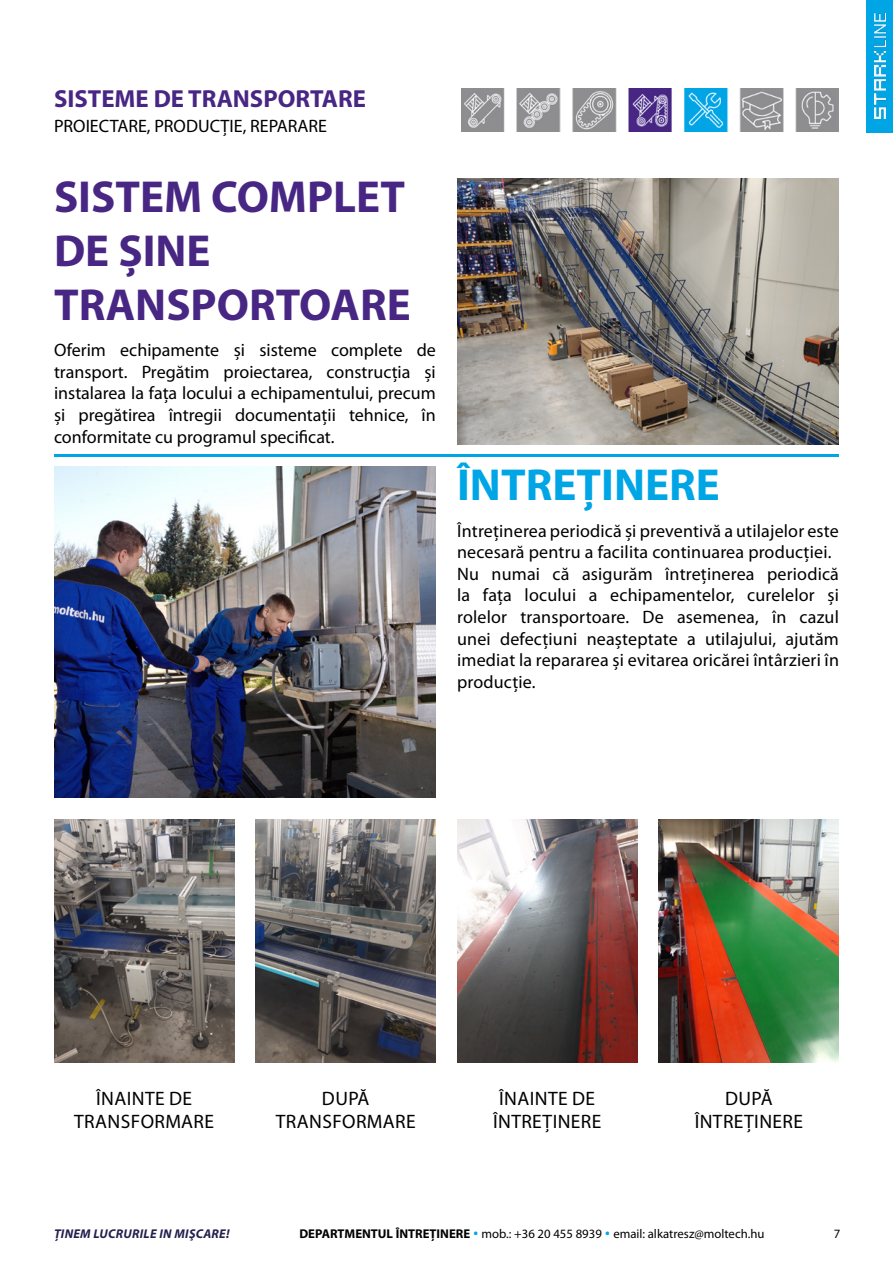
<style>
.page{position:relative;width:893px;height:1263px;background:#fff}
.page>*{position:absolute;margin:0;border:0;box-sizing:border-box;transform-origin:0 0}
.t1{font:700 45px/54px "Myriad Pro";color:#482683}
.t2{font:700 45px "Myriad Pro";color:#00a5e6}
.t3{font:29.25px "Myriad Pro";color:#00a5e6}
.t4{font:700 24.75px "Myriad Pro";color:#482683}
.t5{font:19.5px/23.4px "Myriad Pro";letter-spacing:.02em;color:#000;text-align:center}
.t6{font:18px/21.6px "Myriad Pro";letter-spacing:.01em;color:#000;text-align:justify}
.t7{font:12.75px "Myriad Pro";color:#000}
.t8{font:italic 700 12.75px "Myriad Pro";letter-spacing:.02em;color:#22204d}
.t9{font:700 12.75px "Myriad Pro";color:#000}
</style>
<div class="page">
<img style="left:461px;top:89px;width:378px;height:43px">
<div style="left:867px;top:0;width:26px;height:133px;background:#00a5e6"></div>
<img style="left:874px;top:14px;width:12px;height:105px">
<img style="left:457px;top:179px;width:382px;height:265px">
<img style="left:659px;top:819px;width:180px;height:243px">
<img style="left:256px;top:819px;width:180px;height:243px">
<img style="left:54px;top:819px;width:180px;height:243px">
<img style="left:457px;top:819px;width:180px;height:243px">
<img style="left:54px;top:466px;width:382px;height:331px">
<hr style="left:54px;top:454px;width:785px;height:2px;background:#00a5e6">
<h3 class="t4" style="left:54px;top:82px;width:314px">SISTEME DE TRANSPORTARE</h3>
<p class="t6" style="left:54px;top:116px;width:275px">PROIECTARE, PRODUCȚIE, REPARARE</p>
<h1 class="t1" style="left:54px;top:169px;width:358px">SISTEM COMPLET<br>DE ȘINE<br>TRANSPORTOARE</h1>
<p class="t6" style="left:54px;top:340px;width:383px">Oferim echipamente și sisteme complete de transport. Pregătim proiectarea, construcția și instalarea la fața locului a echipamentului, precum și pregătirea întregii documentații tehnice, în conformitate cu programul specificat.</p>
<h1 class="t2" style="left:457px;top:455px;width:264px">ÎNTREȚINERE</h1>
<p class="t6" style="left:457px;top:520px;width:383px;text-align:left">Întreținerea periodică și preventivă a utilajelor este necesară pentru a facilita continuarea producției.<br>Nu numai că asigurăm întreținerea periodică la fața locului a echipamentelor, curelelor și rolelor transportoare. De asemenea, în cazul unei defecțiuni neașteptate a utilajului, ajutăm imediat la repararea și evitarea oricărei întârzieri în producție.</p>
<p class="t5" style="left:74px;top:1087px;width:141px">ÎNAINTE DE<br>TRANSFORMARE</p>
<p class="t5" style="left:276px;top:1087px;width:141px">DUPĂ<br>TRANSFORMARE</p>
<p class="t5" style="left:493px;top:1087px;width:110px">ÎNAINTE DE<br>ÎNTREȚINERE</p>
<p class="t5" style="left:695px;top:1087px;width:110px">DUPĂ<br>ÎNTREȚINERE</p>
<p class="t8" style="left:54px;top:1225px;width:177px">ȚINEM LUCRURILE IN MIŞCARE!</p>
<p class="t9" style="left:299px;top:1225px;width:172px">DEPARTMENTUL ÎNTREȚINERE</p>
<h2 class="t3" style="left:473px;top:1216px;width:8px">·</h2>
<p class="t7" style="left:482px;top:1226px;width:122px">mob.: +36 20 455 8939</p>
<h2 class="t3" style="left:605px;top:1216px;width:8px">·</h2>
<p class="t7" style="left:613px;top:1226px;width:153px">email: alkatresz@moltech.hu</p>
<p class="t7" style="left:834px;top:1226px;width:8px">7</p>
</div>
